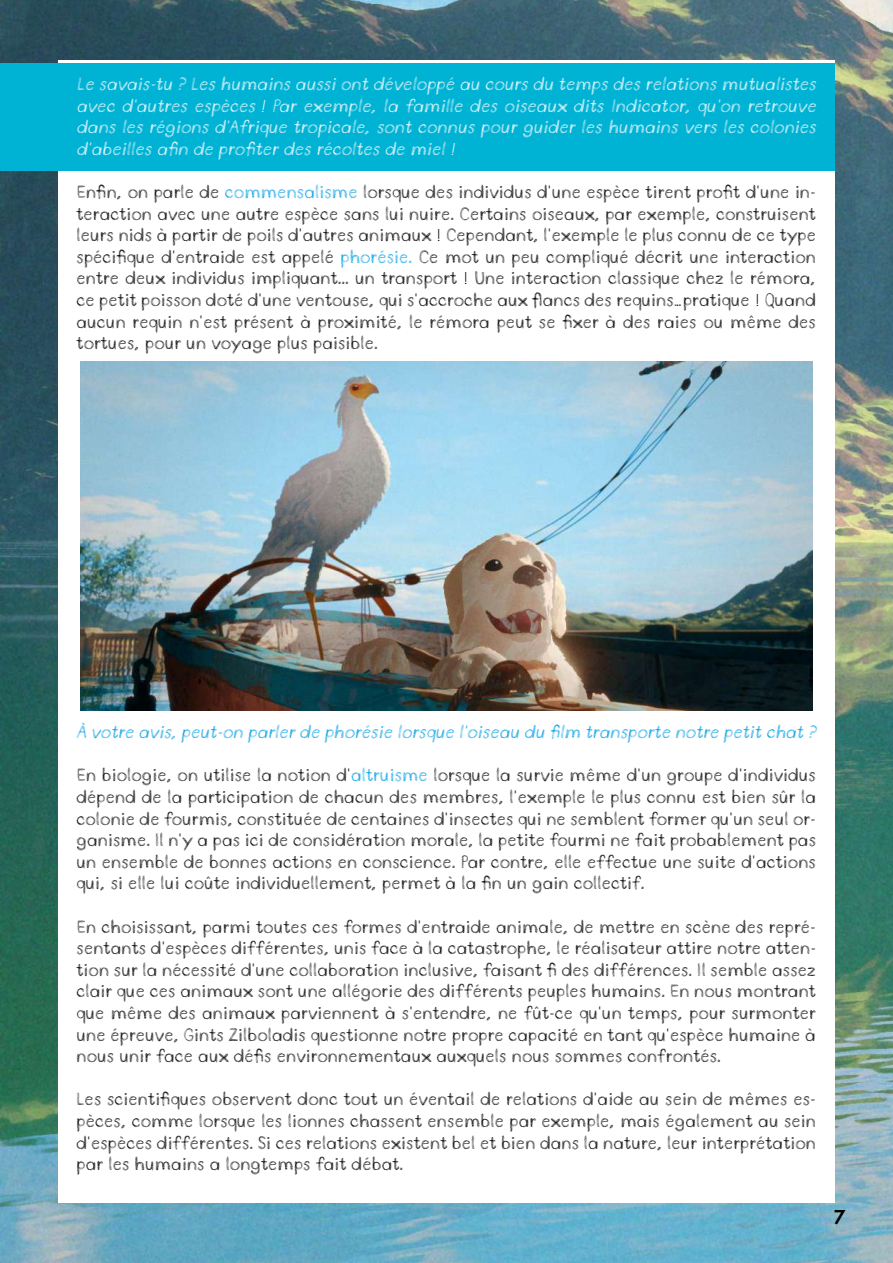
<style>
.page{position:relative;width:893px;height:1263px;background:#fff}
.page>*{position:absolute;margin:0;border:0;box-sizing:border-box;transform-origin:0 0}
.t1{font:600 21px "Futura PT";color:#000}
.t2{font:18px/21.6px "Doodle Pen";color:#000;text-align:justify}
.t3{font:italic 18px/21.6px "Doodle Pen";color:#fff;text-align:justify}
.t4{font:italic 18px "Doodle Pen";color:#009fe3}
.s1{font-family:"Futura PT";font-weight:300}
.s2{color:#009fe3}
</style>
<div class="page">
<img style="left:0;top:0;width:893px;height:1263px">
<div style="left:58px;top:60px;width:777px;height:1143px;background:#fff"></div>
<div style="left:0;top:64px;width:835px;height:107px;background:#00b3d5"></div>
<img style="left:81px;top:361px;width:731px;height:349px">
<p class="t3" style="left:77px;top:75px;width:745px">Le savais-tu ? Les humains aussiontdéveloppé au cours du temps des relations mutualistes avec d’autres espèces <span class="s1">!</span> Par exemple, la famille des oiseaux dits Indicator, qu’on retrouve dans les régions d’Afrique tropicale, sont connus pour guider les humains vers les colonies d’abeilles afin de profiter des récoltes de miel <span class="s1">!</span></p>
<p class="t2" style="left:76px;top:183px;width:741px">Enfin, on parle de <span class="s2">commensalisme</span> lorsque des individus d’une espèce tirent profit d’une in&shy;teraction avec une autre espèce sans lui nuire. Certains oiseaux, par exemple, construisent leurs nids à partir de poils d’autres animaux <span class="s1">!</span> Cependant, l’exemple le plus connu de ce type spécifique d’entraide est appelé <span class="s2">phorésie.</span> Ce mot un peu compliqué décrit une interaction entre deux individus impliquant... un transport <span class="s1">!</span> Une interaction classique chez le rémora, ce petit poisson doté d’une ventouse, qui s’accroche aux flancs des requins…pratique <span class="s1">!</span> Quand aucun requin n’est présent à proximité, le rémora peut se fixer à des raies ou même des tortues, pour un voyage plus paisible.</p>
<p class="t4" style="left:77px;top:723px;width:745px">À votre avis, peut-on parler de phorésie lorsque l’oiseau du film transporte notre petit chat ?</p>
<p class="t2" style="left:77px;top:766px;width:741px">En biologie, on utilise la notion d’<span class="s2">altruisme</span> lorsque la survie même d’un groupe d’individus dépend de la participation de chacun des membres, l’exemple le plus connu est bien sûr la colonie de fourmis, constituée de centaines d’insectes qui ne semblent former qu’un seul or&shy;ganisme. Il n’y a pas ici de considération morale, la petite fourmi ne fait probablement pas un ensemble de bonnes actions en conscience. Par contre, elle effectue une suite d’actions qui, si elle lui coûte individuellement, permet à la fin un gain collectif.</p>
<p class="t2" style="left:76px;top:917px;width:741px">En choisissant, parmi toutes ces formes d’entraide animale, de mettre en scène des repré&shy;sentants d’espèces différentes, unis face à la catastrophe, le réalisateur attire notre atten&shy;tion sur la nécessité d’une collaboration inclusive, faisant fi des différences. Il semble assez clair que ces animaux sont une allégorie des différents peuples humains. En nous montrant que même des animaux parviennent à s’entendre, ne fût-ce qu’un temps, pour surmonter une épreuve, Gints Zilboladis questionne notre propre capacité en tant qu’espèce humaine à nous unir face aux défis environnementaux auxquels nous sommes confrontés.</p>
<p class="t2" style="left:76px;top:1090px;width:741px">Les scientifiques observent donc tout un éventail de relations d’aide au sein de mêmes es&shy;pèces, comme lorsque les lionnes chassent ensemble par exemple, mais également au sein d’espèces différentes. Si ces relations existent bel et bien dans la nature, leur interprétation par les humains a longtemps fait débat.</p>
<p class="t1" style="left:834px;top:1204px;width:13px">7</p>
</div>
